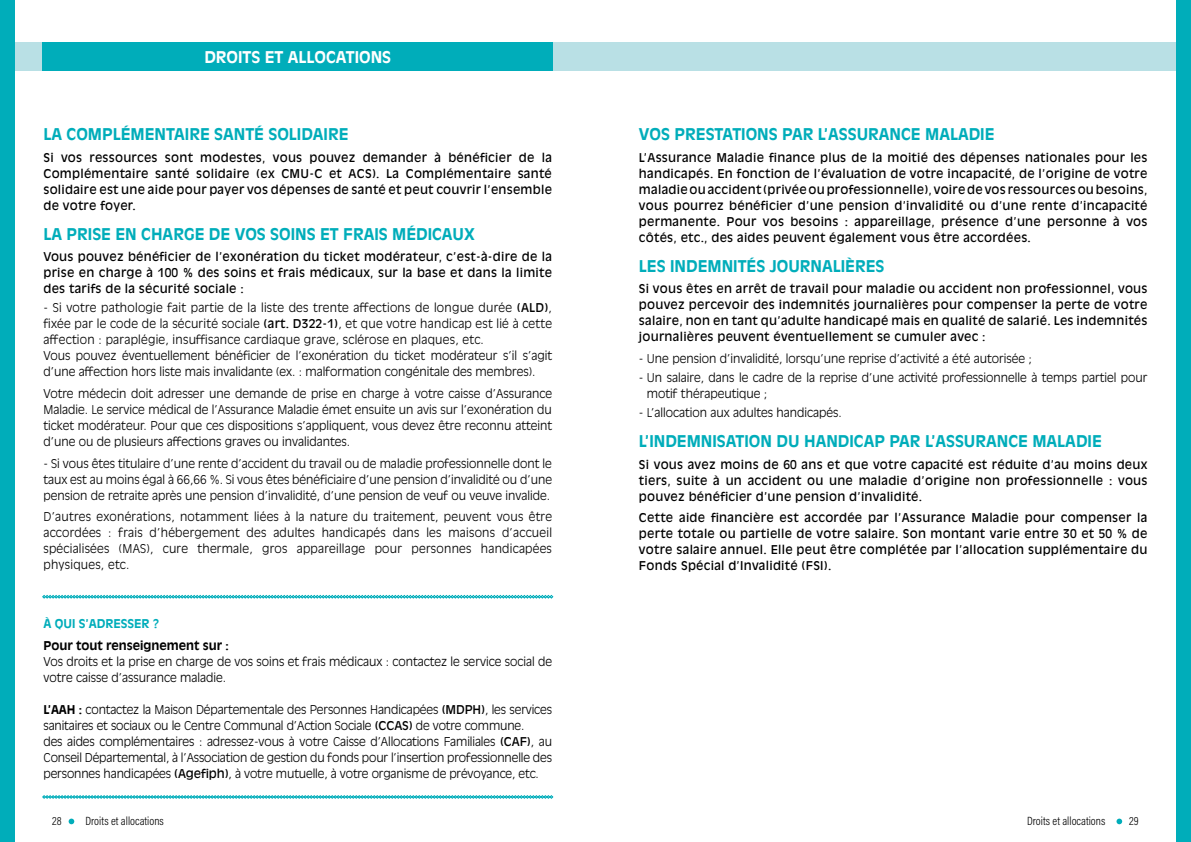
<style>
.page{position:relative;width:1191px;height:842px;background:#fff}
.page>*{position:absolute;margin:0;border:0;box-sizing:border-box;transform-origin:0 0}
.t1{font:700 16px "Antique Olive Std";color:#00adba}
.t2{font:700 16px "Antique Olive Std";color:#fff}
.t3{font:300 12px/16px "Antique Olive Std";color:#000;text-align:justify}
.t4{font:12px/16px "Antique Olive Std";letter-spacing:.02em;color:#000;text-align:justify}
.t5{font:300 12px/16px "Antique Olive Std";letter-spacing:.02em;color:#000}
.t6{font:300 12px "Acumin Pro Cond";color:#000}
.t7{font:700 12px "Antique Olive Std";color:#000}
.t8{font:700 12px "Antique Olive Std";color:#00adba}
.s1{font-weight:400}
.s2{font-weight:700}
</style>
<div class="page">
<svg style="left:69px;top:819px;width:5px;height:5px"></svg>
<svg style="left:1116px;top:819px;width:6px;height:5px"></svg>
<svg style="left:42px;top:595px;width:511px;height:3px;background:#42c1cb"></svg>
<svg style="left:42px;top:795px;width:511px;height:4px;background:#61cbd3"></svg>
<div style="left:14px;top:43px;width:1162px;height:28px;background:#b9e0e5"></div>
<div style="left:43px;top:43px;width:510px;height:28px;background:#00adba"></div>
<div style="left:1176px;top:0;width:15px;height:842px;background:#00adba"></div>
<div style="left:0;top:0;width:14px;height:842px;background:#00adba"></div>
<h1 class="t2" style="left:204px;top:47px;width:188px">DROITS ET ALLOCATIONS</h1>
<h1 class="t1" style="left:43px;top:124px;width:306px">LA COMPLÉMENTAIRE SANTÉ SOLIDAIRE</h1>
<p class="t4" style="left:43px;top:149px;width:510px">Si vos ressources sont modestes, vous pouvez demander à bénéficier de la Complémentaire santé solidaire (ex CMU-C et ACS). La Complémentaire santé solidaire est une aide pour payer vos dépenses de santé et peut couvrir l’ensemble de votre foyer.</p>
<h1 class="t1" style="left:43px;top:224px;width:433px">LA PRISE EN CHARGE DE VOS SOINS ET FRAIS MÉDICAUX</h1>
<p class="t4" style="left:43px;top:249px;width:510px">Vous pouvez bénéficier de l’exonération du ticket modérateur, c’est-à-dire de la prise en charge à 100 % des soins et frais médicaux, sur la base et dans la limite des tarifs de la sécurité sociale :</p>
<p class="t5" style="left:43px;top:300px;width:510px">- Si votre pathologie fait partie de la liste des trente affections de longue durée <span class="s1">(ALD)</span>, fixée par le code de la sécurité sociale <span class="s1">(art. D322-1)</span>, et que votre handicap est lié à cette affection : paraplégie, insuffisance cardiaque grave, sclérose en plaques, etc.<br>Vous pouvez éventuellement bénéficier de l’exonération du ticket modérateur s’il s’agit d’une affection hors liste mais invalidante (ex. : malformation congénitale des membres).</p>
<p class="t3" style="left:43px;top:386px;width:510px">Votre médecin doit adresser une demande de prise en charge à votre caisse d’Assurance Maladie. Le service médical de l’Assurance Maladie émet ensuite un avis sur l’exonération du ticket modérateur. Pour que ces dispositions s’appliquent, vous devez être reconnu atteint d’une ou de plusieurs affections graves ou invalidantes.</p>
<p class="t3" style="left:43px;top:455px;width:510px">- Si vous êtes titulaire d’une rente d’accident du travail ou de maladie professionnelle dont le taux est au moins égal à 66,66 %. Si vous êtes bénéficiaire d’une pension d’invalidité ou d’une pension de retraite après une pension d’invalidité, d’une pension de veuf ou veuve invalide.</p>
<p class="t3" style="left:43px;top:509px;width:510px">D’autres exonérations, notamment liées à la nature du traitement, peuvent vous être accordées : frais d’hébergement des adultes handicapés dans les maisons d’accueil spécialisées (MAS), cure thermale, gros appareillage pour personnes handicapées physiques, etc.</p>
<p class="t8" style="left:43px;top:616px;width:118px">À QUI S’ADRESSER ?</p>
<p class="t7" style="left:43px;top:638px;width:187px">Pour tout renseignement sur :</p>
<p class="t3" style="left:43px;top:653px;width:510px">Vos droits et la prise en charge de vos soins et frais médicaux : contactez le service social de votre caisse d’assurance maladie.</p>
<p class="t3" style="left:43px;top:701px;width:510px;text-align:left"><span class="s2">L’AAH :</span> contactez la Maison Départementale des Personnes Handicapées <span class="s1">(MDPH)</span>, les services sanitaires et sociaux ou le Centre Communal d’Action Sociale <span class="s1">(CCAS)</span> de votre commune.<br>des aides complémentaires : adressez-vous à votre Caisse d’Allocations Familiales <span class="s1">(CAF)</span>, au Conseil Départemental, à l’Association de gestion du fonds pour l’insertion professionnelle des personnes handicapées <span class="s1">(Agefiph)</span>, à votre mutuelle, à votre organisme de prévoyance, etc.</p>
<h1 class="t1" style="left:639px;top:124px;width:357px">VOS PRESTATIONS PAR L’ASSURANCE MALADIE</h1>
<p class="t4" style="left:639px;top:149px;width:510px">L’Assurance Maladie finance plus de la moitié des dépenses nationales pour les handicapés. En fonction de l’évaluation de votre incapacité, de l’origine de votre maladie ou accident (privée ou professionnelle), voire de vos ressources ou besoins, vous pourrez bénéficier d’une pension d’invalidité ou d’une rente d’incapacité permanente. Pour vos besoins : appareillage, présence d’une personne à vos côtés, etc., des aides peuvent également vous être accordées.</p>
<h1 class="t1" style="left:639px;top:256px;width:247px">LES INDEMNITÉS JOURNALIÈRES</h1>
<p class="t4" style="left:639px;top:281px;width:510px">Si vous êtes en arrêt de travail pour maladie ou accident non professionnel, vous pouvez percevoir des indemnités journalières pour compenser la perte de votre salaire, non en tant qu’adulte handicapé mais en qualité de salarié. Les indemnités journalières peuvent éventuellement se cumuler avec :</p>
<p class="t3" style="left:639px;top:351px;width:394px">- Une pension d’invalidité, lorsqu’une reprise d’activité a été autorisée ;</p>
<p class="t3" style="left:647px;top:370px;width:502px;text-indent:-8px">- Un salaire, dans le cadre de la reprise d’une activité professionnelle à temps partiel pour motif thérapeutique ;</p>
<p class="t3" style="left:639px;top:405px;width:204px">- L’allocation aux adultes handicapés.</p>
<h1 class="t1" style="left:639px;top:431px;width:464px">L’INDEMNISATION DU HANDICAP PAR L’ASSURANCE MALADIE</h1>
<p class="t4" style="left:639px;top:456px;width:510px">Si vous avez moins de 60 ans et que votre capacité est réduite d’au moins deux tiers, suite à un accident ou une maladie d’origine non professionnelle : vous pouvez bénéficier d’une pension d’invalidité.</p>
<p class="t4" style="left:639px;top:510px;width:510px">Cette aide financière est accordée par l’Assurance Maladie pour compenser la perte totale ou partielle de votre salaire. Son montant varie entre 30 et 50 % de votre salaire annuel. Elle peut être complétée par l’allocation supplémentaire du Fonds Spécial d’Invalidité (FSI).</p>
<p class="t6" style="left:52px;top:813px;width:11px">28</p>
<p class="t6" style="left:86px;top:813px;width:80px">Droits et allocations</p>
<p class="t6" style="left:1027px;top:813px;width:80px">Droits et allocations</p>
<p class="t6" style="left:1129px;top:813px;width:11px">29</p>
</div>
